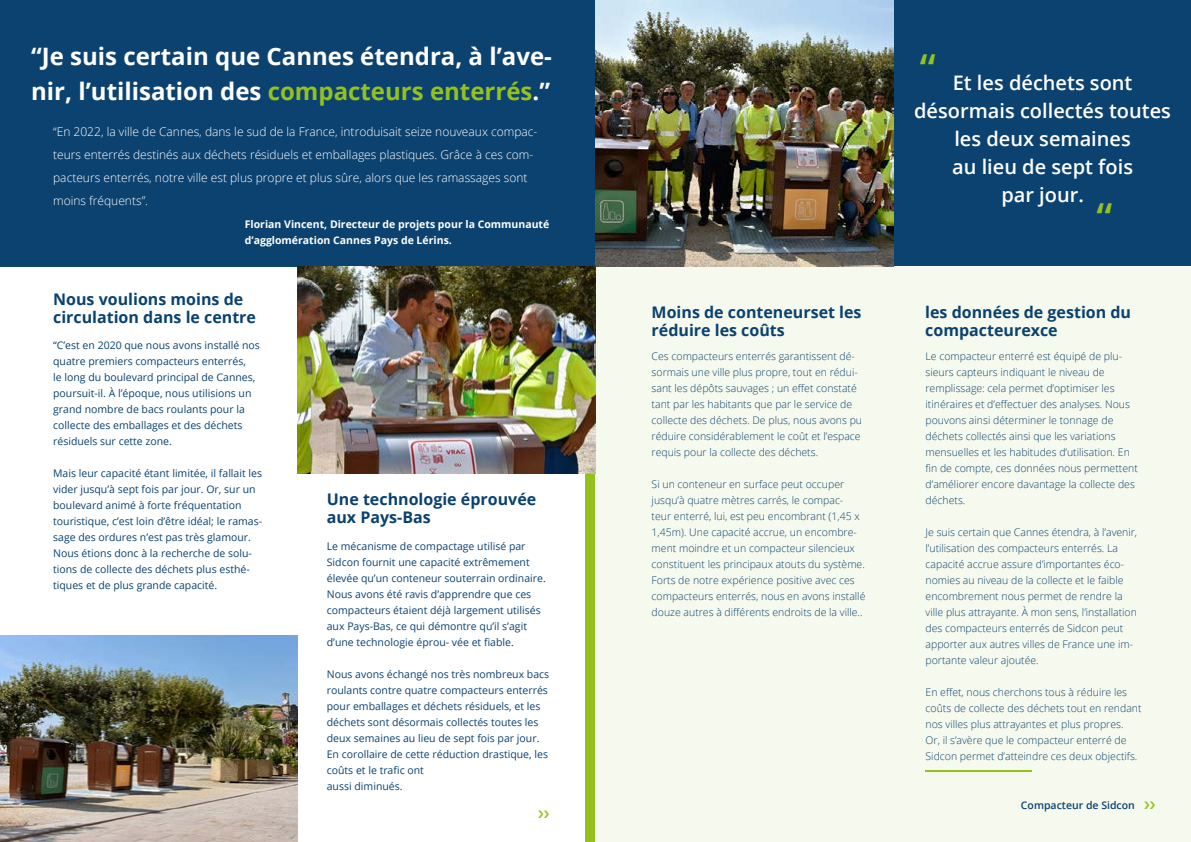
<style>
.page{position:relative;width:1191px;height:842px;background:#fff}
.page>*{position:absolute;margin:0;border:0;box-sizing:border-box;transform-origin:0 0}
.t1{font:600 40px "Open Sans";color:#95c11f}
.t2{font:700 24px/35px "Open Sans";color:#fff}
.t3{font:600 20px/28px "Open Sans";color:#fff;text-align:center}
.t4{font:700 16px/18px "Open Sans";color:#0a426f}
.t5{font:300 12px/23px "Open Sans";color:#fff}
.t6{font:300 10.5px/16px "Open Sans";color:#0c4270}
.t7{font:10.5px/16px "Open Sans";color:#0c4270}
.t8{font:700 10.5px/16px "Open Sans";color:#fff}
.t9{font:600 10.5px "Open Sans";color:#0c4270}
.s1{color:#95c11f}
</style>
<div class="page">
<div style="left:585px;top:472px;width:10px;height:370px;background:#95c11f"></div>
<div style="left:870px;top:0;width:321px;height:266px;background:#0c4270"></div>
<div style="left:0;top:0;width:595px;height:266px;background:#0c4270"></div>
<div style="left:595px;top:266px;width:596px;height:576px;background:#f6f9ed"></div>
<img style="left:0;top:635px;width:298px;height:207px">
<img style="left:298px;top:266px;width:297px;height:207px">
<hr style="left:925px;top:770px;width:107px;height:2px;background:#95c11f">
<img style="left:595px;top:0;width:298px;height:266px">
<h2 class="t2" style="left:31px;top:39px;width:522px">“Je suis certain que Cannes étendra, à l’ave&shy;nir, l’utilisation des <span class="s1">compacteurs enterrés</span>.”</h2>
<p class="t5" style="left:53px;top:120px;width:486px">“En 2022, la ville de Cannes, dans le sud de la France, introduisait seize nouveaux compac&shy;teurs enterrés destinés aux déchets résiduels et emballages plastiques. Grâce à ces com&shy;pacteurs enterrés, notre ville est plus propre et plus sûre, alors que les ramassages sont moins fréquents”.</p>
<p class="t8" style="left:245px;top:216px;width:306px">Florian Vincent, Directeur de projets pour la Communauté d’agglomération Cannes Pays de Lérins.</p>
<h3 class="t4" style="left:53px;top:290px;width:204px">Nous voulions moins de circulation dans le centre</h3>
<p class="t7" style="left:53px;top:337px;width:208px">“C’est en 2020 que nous avons installé nos quatre premiers compacteurs enterrés,<br>le long du boulevard principal de Cannes, poursuit-il. À l’époque, nous utilisions un grand nombre de bacs roulants pour la collecte des emballages et des déchets résiduels sur cette zone.</p>
<p class="t7" style="left:53px;top:465px;width:210px">Mais leur capacité étant limitée, il fallait les vider jusqu’à sept fois par jour. Or, sur un boulevard animé à forte fréquentation touristique, c’est loin d’être idéal; le ramas&shy;sage des ordures n’est pas très glamour.<br>Nous étions donc à la recherche de solu&shy;tions de collecte des déchets plus esthé&shy;tiques et de plus grande capacité.</p>
<h3 class="t4" style="left:327px;top:490px;width:211px">Une technologie éprouvée aux Pays-Bas</h3>
<p class="t7" style="left:327px;top:538px;width:220px">Le mécanisme de compactage utilisé par Sidcon fournit une capacité extrêmement élevée qu’un conteneur souterrain ordinaire.<br>Nous avons été ravis d’apprendre que ces compacteurs étaient déjà largement utilisés aux Pays-Bas, ce qui démontre qu’il s’agit d’une technologie éprou- vée et fiable.</p>
<p class="t7" style="left:327px;top:666px;width:224px">Nous avons échangé nos très nombreux bacs roulants contre quatre compacteurs enterrés pour emballages et déchets résiduels, et les déchets sont désormais collectés toutes les deux semaines au lieu de sept fois par jour.<br>En corollaire de cette réduction drastique, les coûts et le trafic ont<br>aussi diminués.</p>
<h3 class="t4" style="left:651px;top:303px;width:211px">Moins de conteneurset les réduire les coûts</h3>
<p class="t6" style="left:651px;top:347px;width:212px">Ces compacteurs enterrés garantissent dé&shy;sormais une ville plus propre, tout en rédui&shy;sant les dépôts sauvages ; un effet constaté tant par les habitants que par le service de collecte des déchets. De plus, nous avons pu réduire considérablement le coût et l’espace requis pour la collecte des déchets.</p>
<p class="t6" style="left:651px;top:475px;width:215px">Si un conteneur en surface peut occuper jusqu’à quatre mètres carrés, le compac&shy;teur enterré, lui, est peu encombrant (1,45 x 1,45m). Une capacité accrue, un encombre&shy;ment moindre et un compacteur silencieux constituent les principaux atouts du système.<br>Forts de notre expérience positive avec ces compacteurs enterrés, nous en avons installé douze autres à différents endroits de la ville..</p>
<h1 class="t1" style="left:920px;top:42px;width:17px">“</h1>
<h3 class="t3" style="left:914px;top:68px;width:258px">Et les déchets sont désormais collectés toutes les deux semaines<br>au lieu de sept fois<br>par jour.</h3>
<h1 class="t1" style="left:1096px;top:190px;width:17px">“</h1>
<h3 class="t4" style="left:925px;top:303px;width:207px">les données de gestion du compacteurexce</h3>
<p class="t6" style="left:925px;top:347px;width:214px">Le compacteur enterré est équipé de plu&shy;sieurs capteurs indiquant le niveau de remplissage: cela permet d’optimiser les itinéraires et d’effectuer des analyses. Nous pouvons ainsi déterminer le tonnage de déchets collectés ainsi que les variations mensuelles et les habitudes d’utilisation. En fin de compte, ces données nous permettent d’améliorer encore davantage la collecte des déchets.</p>
<p class="t6" style="left:925px;top:523px;width:213px">Je suis certain que Cannes étendra, à l’avenir, l’utilisation des compacteurs enterrés. La capacité accrue assure d’importantes éco&shy;nomies au niveau de la collecte et le faible encombrement nous permet de rendre la ville plus attrayante. À mon sens, l’installation des compacteurs enterrés de Sidcon peut apporter aux autres villes de France une im&shy;portante valeur ajoutée.</p>
<p class="t6" style="left:925px;top:683px;width:217px">En effet, nous cherchons tous à réduire les coûts de collecte des déchets tout en rendant nos villes plus attrayantes et plus propres.<br>Or, il s’avère que le compacteur enterré de Sidcon permet d’atteindre ces deux objectifs.</p>
<p class="t9" style="left:1021px;top:798px;width:115px">Compacteur de Sidcon</p>
</div>
